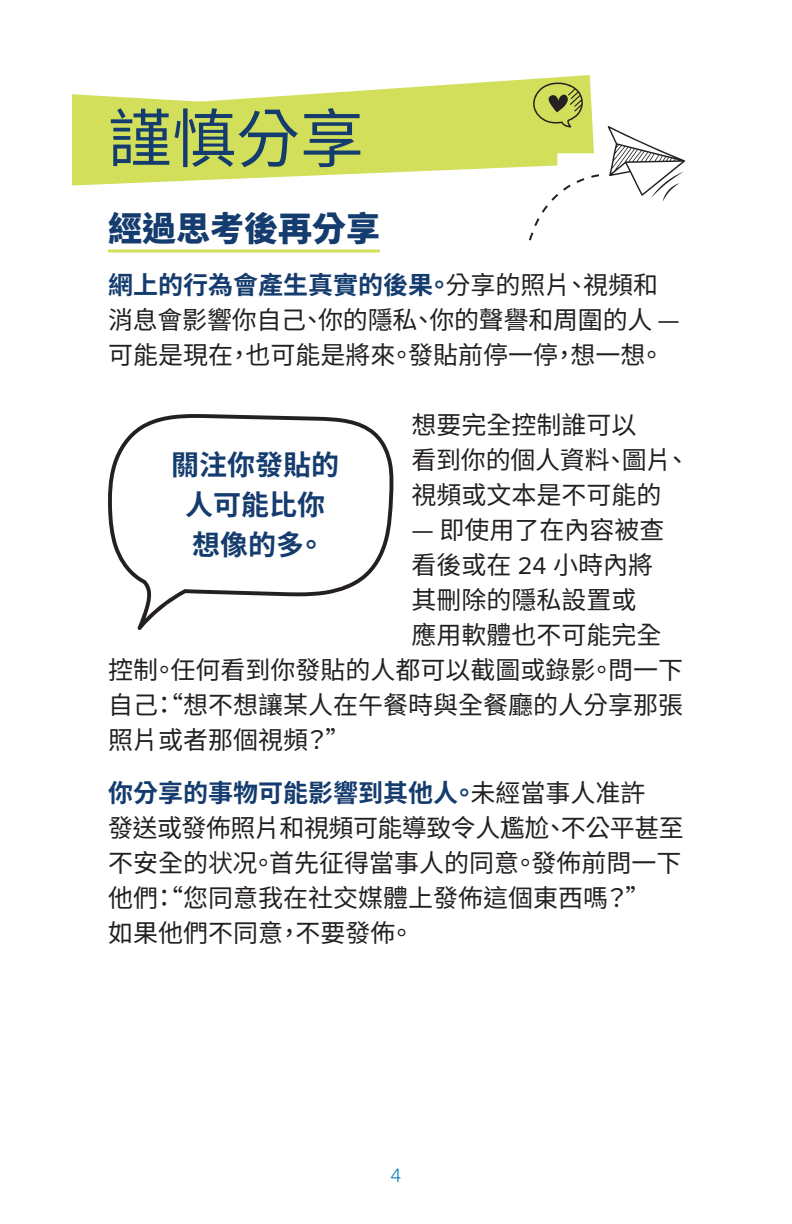
<style>
.page{position:relative;width:792px;height:1224px;background:#fff}
.page>*{position:absolute;margin:0;border:0;box-sizing:border-box;transform-origin:0 0}
.t1{font:64px "Source Han Sans TW";color:#153c6e}
.t2{font:800 34px "Source Han Sans TW";color:#153c6e}
.t3{font:700 28px/40px "Source Han Sans TW";color:#153c6e;text-align:center}
.t4{font:25px/35px "Source Han Sans TW";color:#231f20}
.t5{font:300 20px "Proxima Nova";color:#007dbb}
.s1{font-weight:700;color:#153c6e}
.s2{font-family:"Proxima Nova"}
.s3{font-family:"Source Han Sans K"}
</style>
<div class="page">
<svg style="left:72px;top:94px;width:485px;height:92px;fill:#d1df5b"></svg>
<hr style="left:108px;top:250px;width:272px;height:3px;background:#d1df5b">
<svg style="left:528px;top:173px;width:71px;height:68px"></svg>
<svg style="left:608px;top:126px;width:77px;height:76px"></svg>
<svg style="left:106px;top:75px;width:488px;height:79px"></svg>
<svg style="left:108px;top:414px;width:286px;height:216px"></svg>
<h1 class="t1" style="left:108px;top:103px;width:257px">謹慎分享</h1>
<h2 class="t2" style="left:108px;top:209px;width:273px">經過思考後再分享</h2>
<p class="t4" style="left:108px;top:268px;width:573px"><span class="s1">網上的行為會產生真實的後果。</span>分享的照片、視頻和消息會影響你自己、你的隱私、你的聲譽和周圍的人 —可能是現在，也可能是將來。發貼前停一停，想一想。</p>
<p class="t4" style="left:411px;top:408px;width:280px">想要完全控制誰可以<br>看到你的個人資料、圖片、視頻或文本是不可能的</p>
<p class="t4" style="left:411px;top:513px;width:254px">— 即使用了在內容被查</p>
<p class="t4" style="left:411px;top:548px;width:243px">看後或在 <span class="s2">24</span> 小時內將</p>
<p class="t4" style="left:411px;top:583px;width:226px">其刪除的隱私設置或</p>
<p class="t4" style="left:411px;top:618px;width:251px">應用軟體也不可能完全</p>
<p class="t4" style="left:108px;top:653px;width:576px">控制。任何看到你發貼的人都可以截圖或錄影。問一下</p>
<p class="t4" style="left:108px;top:688px;width:576px">自己：“想不想讓某人在午餐時與全餐廳的人分享那張</p>
<p class="t4" style="left:108px;top:723px;width:244px">照片或者那個視頻？”</p>
<p class="t4" style="left:108px;top:776px;width:577px"><span class="s1">你分享的事物可能影響到其他人。</span>未經當事人准許<br>發送或發佈照片和視頻可能導致令人尷尬、不公平甚至不安全的<span class="s3">状</span>况。首先征得當事人的同意。發佈前問一下他們：“您同意我在社交媒體上發佈這個東西嗎？”<br>如果他們不同意，不要發佈。</p>
<p class="t3" style="left:171px;top:445px;width:169px">關注你發貼的人可能比你想像的多。</p>
<p class="t5" style="left:391px;top:1164px;width:12px">4</p>
</div>
